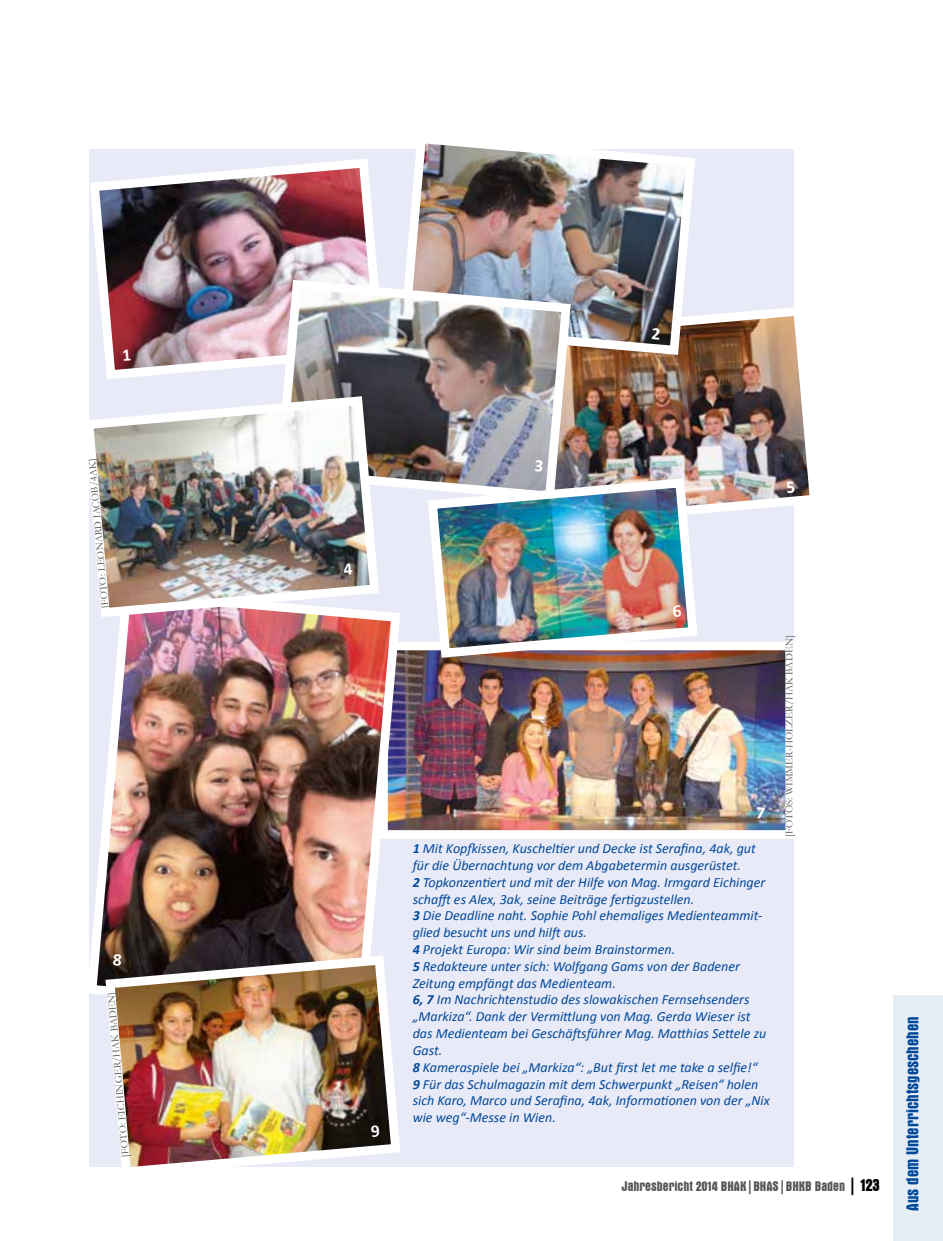
<style>
.page{position:relative;width:943px;height:1241px;background:#fff}
.page>*{position:absolute;margin:0;border:0;box-sizing:border-box;transform-origin:0 0}
.t1{font:700 condensed 17.5px "Aurora BT";color:#00489a}
.t2{font:italic 14px/16.8px "Calibri";color:#00489a}
.t3{font:700 condensed 14px "Aurora BT";color:#575756}
.t4{font:10.5px "Garamond";color:#575756}
.s1{font-weight:700}
.s2{font-size:17.5px;color:#000}
</style>
<div class="page">
<div style="left:893px;top:995px;width:50px;height:245px;background:#e6edf5"></div>
<div style="left:89px;top:149px;width:705px;height:1017px;background:#e9eaf7"></div>
<img style="left:90px;top:159px;width:288px;height:220px">
<img style="left:575px;top:307px;width:235px;height:206px">
<img style="left:405px;top:143px;width:295px;height:216px">
<img style="left:405px;top:651px;width:379px;height:177px">
<div style="left:379px;top:641px;width:415px;height:197px;border:9px solid #fff"></div>
<img style="left:271px;top:275px;width:304px;height:214px">
<img style="left:89px;top:612px;width:316px;height:382px">
<img style="left:89px;top:391px;width:295px;height:230px">
<img style="left:101px;top:950px;width:304px;height:217px">
<img style="left:423px;top:473px;width:279px;height:189px">
<svg style="left:123px;top:349px;width:8px;height:12px"></svg>
<svg style="left:651px;top:328px;width:9px;height:12px"></svg>
<svg style="left:535px;top:460px;width:8px;height:12px"></svg>
<svg style="left:786px;top:481px;width:9px;height:12px"></svg>
<svg style="left:756px;top:806px;width:8px;height:12px"></svg>
<svg style="left:113px;top:953px;width:9px;height:12px"></svg>
<svg style="left:371px;top:1125px;width:9px;height:12px"></svg>
<svg style="left:673px;top:605px;width:8px;height:12px"></svg>
<svg style="left:343px;top:563px;width:10px;height:12px"></svg>
<p class="t4" style="left:98px;top:608px;width:151px;rotate:-95deg">[FOTO: LEONARD IACOB/4AK]</p>
<p class="t4" style="left:118px;top:1157px;width:167px;rotate:-95deg">[FOTO: EICHINGER/HAK BADEN]</p>
<p class="t2" style="left:412px;top:839px;width:359px"><span class="s1">1</span> Mit Kopfkissen, Kuscheltier und Decke ist Serafina, 4ak, gut für die Übernachtung vor dem Abgabetermin ausgerüstet.<br><span class="s1">2</span> Topkonzentiert und mit der Hilfe von Mag. Irmgard Eichinger schafft es Alex, 3ak, seine Beiträge fertigzustellen.<br><span class="s1">3</span> Die Deadline naht. Sophie Pohl ehemaliges Medienteammit&shy;glied besucht uns und hilft aus.<br><span class="s1">4</span> Projekt Europa: Wir sind beim Brainstormen.<br><span class="s1">5</span> Redakteure unter sich: Wolfgang Gams von der Badener Zeitung empfängt das Medienteam.<br><span class="s1">6, 7</span> Im Nachrichtenstudio des slowakischen Fernsehsenders „Markiza“. Dank der Vermittlung von Mag. Gerda Wieser ist das Medienteam bei Geschäftsführer Mag. Matthias Settele zu Gast.<br><span class="s1">8</span> Kameraspiele bei „Markiza“: „But first let me take a selfie!“<br><span class="s1">9</span> Für das Schulmagazin mit dem Schwerpunkt „Reisen“ holen sich Karo, Marco und Serafina, 4ak, Informationen von der „Nix wie weg“-Messe in Wien.</p>
<p class="t4" style="left:782px;top:836px;width:203px;rotate:-90deg">[FOTOS: WIMMER-HOLZER/HAK BADEN]</p>
<p class="t3" style="left:621px;top:1178px;width:260px">Jahresbericht 2014 BHAK|BHAS|BHKB Baden <span class="s2">| 123</span></p>
<p class="t1" style="left:902px;top:1210px;width:196px;rotate:-90deg">Aus dem Unterrichtsgeschehen</p>
</div>
